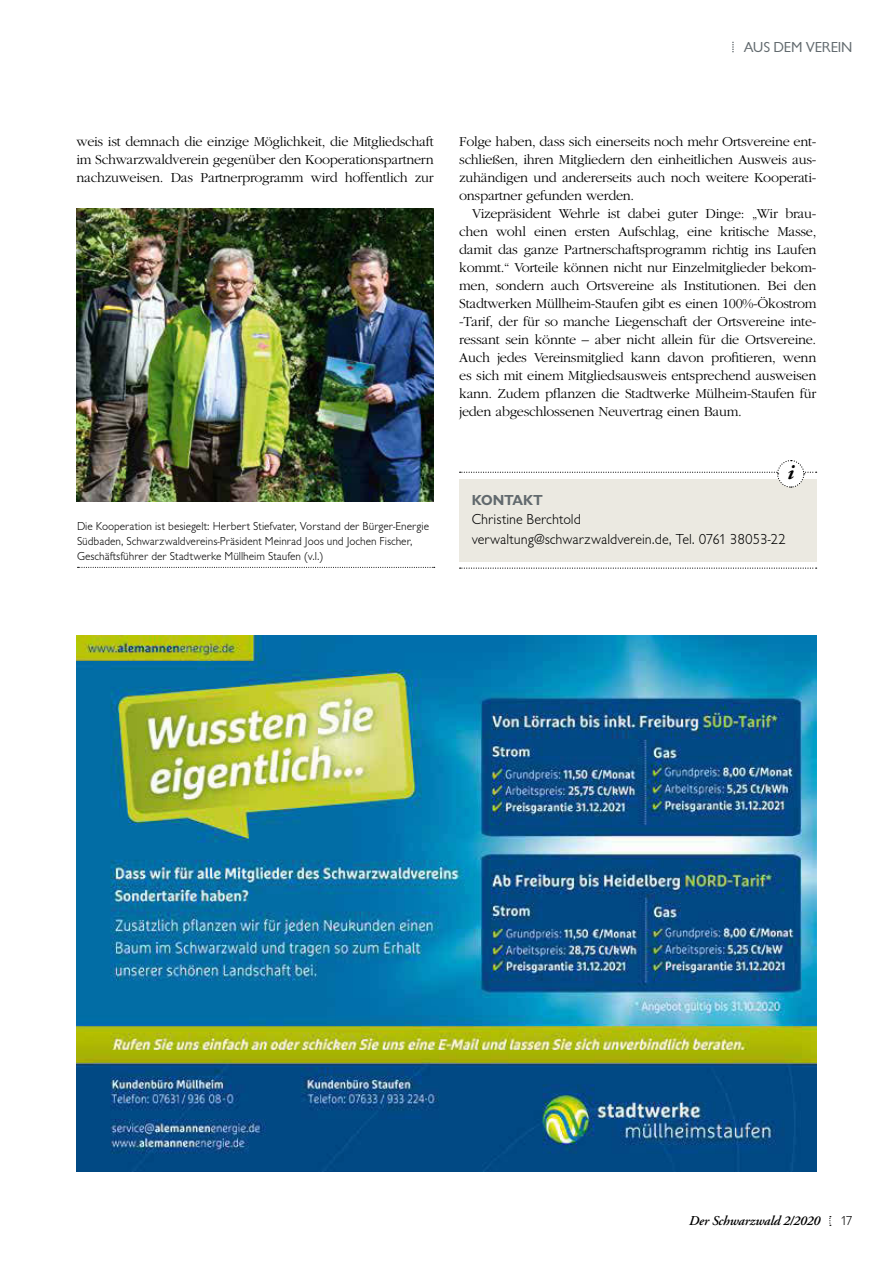
<style>
.page{position:relative;width:893px;height:1263px;background:#fff}
.page>*{position:absolute;margin:0;border:0;box-sizing:border-box;transform-origin:0 0}
.t1{font:italic 700 21px "Adobe Garamond";color:#000}
.t2{font:300 15px/19.5px "Chantilly";color:#000}
.t3{font:15px "Chantilly";letter-spacing:-.015em;color:#626a6e}
.t4{font:700 15px "Chantilly";color:#626a6e}
.t5{font:300 14.25px/18px "Garamond";letter-spacing:-.02em;color:#000;text-align:justify}
.t6{font:italic 600 13.5px "Adobe Garamond";letter-spacing:-.015em;color:#000}
.t7{font:300 13.5px "Chantilly";color:#000}
.t8{font:300 12px/15px "Chantilly";color:#000}
</style>
<div class="page">
<svg style="left:829px;top:1216px;width:2px;height:10px"></svg>
<svg style="left:732px;top:42px;width:2px;height:10px"></svg>
<img style="left:77px;top:636px;width:739px;height:535px">
<div style="left:459px;top:479px;width:357px;height:82px;background:#ebe9e1"></div>
<svg style="left:460px;top:567px;width:357px;height:2px"></svg>
<svg style="left:460px;top:460px;width:357px;height:28px"></svg>
<svg style="left:78px;top:567px;width:357px;height:1px"></svg>
<img style="left:77px;top:208px;width:357px;height:293px">
<p class="t3" style="left:744px;top:42px;width:110px">AUS DEM VEREIN</p>
<p class="t5" style="left:77px;top:133px;width:359px">weis ist demnach die einzige Möglichkeit, die Mitgliedschaft im Schwarzwaldverein gegenüber den Kooperationspartnern nachzuweisen. Das Partnerprogramm wird hoffentlich zur</p>
<p class="t5" style="left:459px;top:133px;width:359px">Folge haben, dass sich einerseits noch mehr Ortsvereine ent&shy;schließen, ihren Mitgliedern den einheitlichen Ausweis aus&shy;zuhändigen und andererseits auch noch weitere Kooperati&shy;onspartner gefunden werden.</p>
<p class="t5" style="left:459px;top:205px;width:359px;text-indent:13px">Vizepräsident Wehrle ist dabei guter Dinge: „Wir brau&shy;chen wohl einen ersten Aufschlag, eine kritische Masse, damit das ganze Partnerschaftsprogramm richtig ins Laufen kommt.“ Vorteile können nicht nur Einzelmitglieder bekom&shy;men, sondern auch Ortsvereine als Institutionen. Bei den Stadtwerken Müllheim-Staufen gibt es einen 100%-Ökostrom -Tarif, der für so manche Liegenschaft der Ortsvereine inte&shy;ressant sein könnte – aber nicht allein für die Ortsvereine.<br>Auch jedes Vereinsmitglied kann davon profitieren, wenn es sich mit einem Mitgliedsausweis entsprechend ausweisen kann. Zudem pflanzen die Stadtwerke Mülheim-Staufen für jeden abgeschlossenen Neuvertrag einen Baum.</p>
<p class="t8" style="left:77px;top:520px;width:354px">Die Kooperation ist besiegelt: Herbert Stiefvater, Vorstand der Bürger-Energie<br>Südbaden, Schwarzwaldvereins-Präsident Meinrad Joos und Jochen Fischer,<br>Geschäftsführer der Stadtwerke Müllheim Staufen (v.l.)</p>
<h1 class="t1" style="left:786px;top:461px;width:8px">i</h1>
<p class="t4" style="left:472px;top:495px;width:72px">KONTAKT</p>
<p class="t2" style="left:472px;top:511px;width:316px">Christine Berchtold<br>verwaltung@schwarzwaldverein.de, Tel. 0761 38053-22</p>
<p class="t6" style="left:689px;top:1216px;width:133px">Der Schwarzwald 2/2020</p>
<p class="t7" style="left:840px;top:1216px;width:14px">17</p>
</div>
